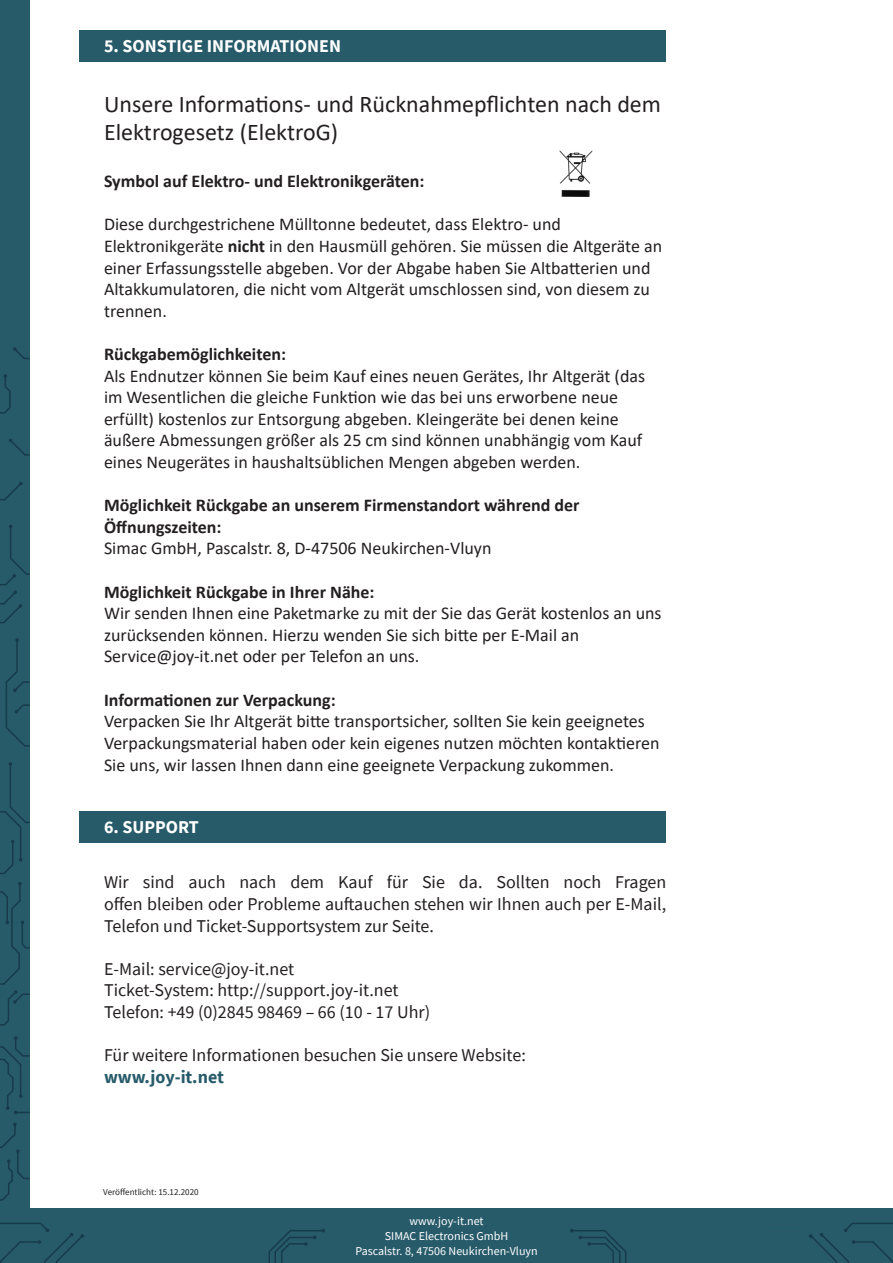
<style>
.page{position:relative;width:893px;height:1263px;background:#fff}
.page>*{position:absolute;margin:0;border:0;box-sizing:border-box;transform-origin:0 0}
.t1{font:24px/28.8px "Calibri";color:#231f20}
.t2{font:18px/21.6px "Calibri";color:#231f20}
.t3{font:18px/21.6px "Source Sans Pro";color:#231f20;text-align:justify}
.t4{font:700 18px/21.6px "Calibri";color:#231f20}
.t5{font:700 18px "Source Sans Pro";color:#fff}
.t6{font:700 18px "Source Sans Pro";color:#275b6a}
.t7{font:12px "Source Sans Pro";color:#fff}
.t8{font:9px "Source Sans Pro";color:#231f20}
.s1{font-weight:700}
</style>
<div class="page">
<div style="left:0;top:0;width:30px;height:1263px;background:#275b6a"></div>
<svg style="left:0;top:1122px;width:30px;height:79px"></svg>
<svg style="left:0;top:1036px;width:30px;height:78px"></svg>
<svg style="left:0;top:882px;width:30px;height:144px"></svg>
<svg style="left:0;top:762px;width:30px;height:112px"></svg>
<svg style="left:5px;top:638px;width:25px;height:109px"></svg>
<svg style="left:0;top:525px;width:30px;height:99px"></svg>
<svg style="left:0;top:482px;width:23px;height:19px"></svg>
<svg style="left:9px;top:438px;width:21px;height:18px"></svg>
<svg style="left:0;top:374px;width:11px;height:40px"></svg>
<svg style="left:13px;top:347px;width:17px;height:12px"></svg>
<div style="left:80px;top:30px;width:586px;height:32px;background:#275b6a"></div>
<div style="left:0;top:1209px;width:893px;height:54px;background:#275b6a"></div>
<svg style="left:268px;top:1229px;width:57px;height:34px"></svg>
<svg style="left:570px;top:1229px;width:57px;height:34px"></svg>
<svg style="left:0;top:1223px;width:84px;height:40px"></svg>
<svg style="left:809px;top:1223px;width:84px;height:40px"></svg>
<div style="left:80px;top:811px;width:586px;height:32px;background:#275b6a"></div>
<img style="left:559px;top:150px;width:33px;height:47px">
<p class="t5" style="left:104px;top:33px;width:239px">5. SONSTIGE INFORMATIONEN</p>
<p class="t1" style="left:104px;top:89px;width:559px">Unsere Informations- und Rücknahmepflichten nach dem<br>Elektrogesetz (ElektroG)</p>
<p class="t4" style="left:104px;top:170px;width:322px">Symbol auf Elektro- und Elektronikgeräten:</p>
<p class="t2" style="left:104px;top:213px;width:560px">Diese durchgestrichene Mülltonne bedeutet, dass Elektro- und Elektronikgeräte <span class="s1">nicht</span> in den Hausmüll gehören. Sie müssen die Altgeräte an einer Erfassungsstelle abgeben. Vor der Abgabe haben Sie Altbatterien und Altakkumulatoren, die nicht vom Altgerät umschlossen sind, von diesem zu trennen.</p>
<p class="t4" style="left:104px;top:343px;width:184px">Rückgabemöglichkeiten:</p>
<p class="t2" style="left:104px;top:364px;width:543px">Als Endnutzer können Sie beim Kauf eines neuen Gerätes, Ihr Altgerät (das im Wesentlichen die gleiche Funktion wie das bei uns erworbene neue erfüllt) kostenlos zur Entsorgung abgeben. Kleingeräte bei denen keine äußere Abmessungen größer als 25 cm sind können unabhängig vom Kauf eines Neugerätes in haushaltsüblichen Mengen abgeben werden.</p>
<p class="t4" style="left:104px;top:494px;width:477px">Möglichkeit Rückgabe an unserem Firmenstandort während der<br>Öffnungszeiten:</p>
<p class="t2" style="left:104px;top:537px;width:389px">Simac GmbH, Pascalstr. 8, D-47506 Neukirchen-Vluyn</p>
<p class="t4" style="left:104px;top:581px;width:272px">Möglichkeit Rückgabe in Ihrer Nähe:</p>
<p class="t2" style="left:104px;top:602px;width:559px">Wir senden Ihnen eine Paketmarke zu mit der Sie das Gerät kostenlos an uns zurücksenden können. Hierzu wenden Sie sich bitte per E-Mail an<br>Service@joy-it.net oder per Telefon an uns.</p>
<p class="t4" style="left:104px;top:689px;width:233px">Informationen zur Verpackung:</p>
<p class="t2" style="left:104px;top:710px;width:557px">Verpacken Sie Ihr Altgerät bitte transportsicher, sollten Sie kein geeignetes<br>Verpackungsmaterial haben oder kein eigenes nutzen möchten kontaktieren<br>Sie uns, wir lassen Ihnen dann eine geeignete Verpackung zukommen.</p>
<p class="t5" style="left:104px;top:815px;width:96px">6. SUPPORT</p>
<p class="t3" style="left:104px;top:871px;width:564px">Wir sind auch nach dem Kauf für Sie da. Sollten noch Fragen offen bleiben oder Probleme auftauchen stehen wir Ihnen auch per E-Mail, Telefon und Ticket-Supportsystem zur Seite.</p>
<p class="t3" style="left:104px;top:958px;width:192px">E-Mail: service@joy-it.net</p>
<p class="t3" style="left:104px;top:979px;width:296px">Ticket-System: http://support.joy-it.net</p>
<p class="t3" style="left:104px;top:1001px;width:328px">Telefon: +49 (0)2845 98469 – 66 (10 - 17 Uhr)</p>
<p class="t3" style="left:104px;top:1044px;width:423px">Für weitere Informationen besuchen Sie unsere Website:</p>
<p class="t6" style="left:104px;top:1065px;width:122px">www.joy-it.net</p>
<p class="t8" style="left:103px;top:1186px;width:97px">Veröffentlicht: 15.12.2020</p>
<p class="t7" style="left:410px;top:1213px;width:75px">www.joy-it.net</p>
<p class="t7" style="left:385px;top:1228px;width:125px">SIMAC Electronics GmbH</p>
<p class="t7" style="left:355px;top:1243px;width:184px">Pascalstr. 8, 47506 Neukirchen-Vluyn</p>
</div>
